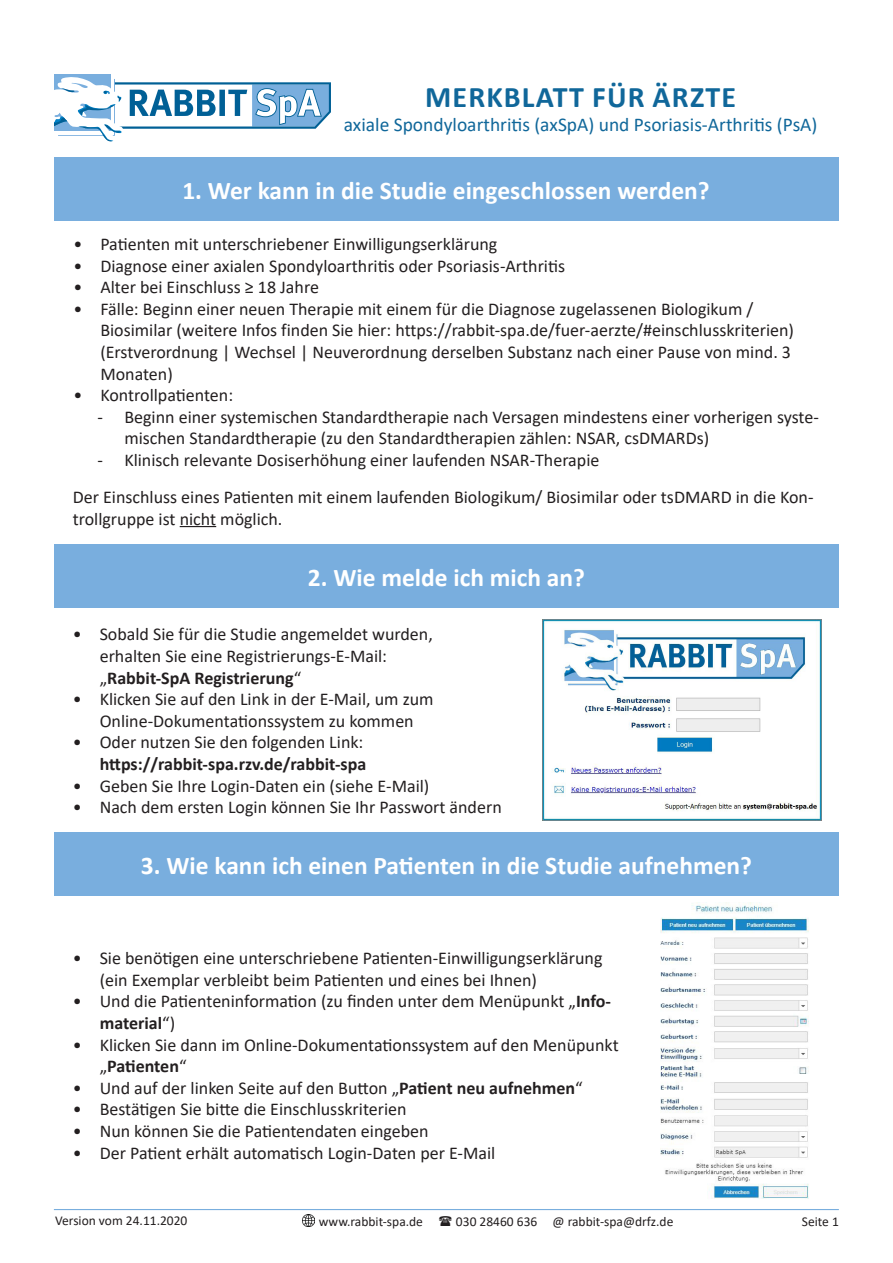
<style>
.page{position:relative;width:893px;height:1263px;background:#fff}
.page>*{position:absolute;margin:0;border:0;box-sizing:border-box;transform-origin:0 0}
.t1{font:700 30px "Calibri";letter-spacing:.04em;color:#10679a}
.t2{font:700 25.5px "Calibri";color:#fff}
.t3{font:19.5px "Calibri";color:#10679a}
.t4{font:18px/21.6px "Calibri";color:#231f20}
.t5{font:700 18px/21.6px "Calibri";color:#231f20;text-align:right}
.t6{font:13.5px "Calibri";color:#231f20}
.s1{font-weight:700}
.s2{font-weight:400}
</style>
<div class="page">
<div style="left:54px;top:157px;width:784px;height:64px;background:#79aede"></div>
<div style="left:54px;top:544px;width:785px;height:64px;background:#79aede"></div>
<div style="left:54px;top:74px;width:57px;height:57px;background:#79aede"></div>
<svg style="left:54px;top:77px;width:277px;height:64px"></svg>
<img style="left:542px;top:620px;width:279px;height:200px">
<div style="left:54px;top:832px;width:785px;height:64px;background:#79aede"></div>
<hr style="left:54px;top:1209px;width:785px;height:1px;background:#79aede">
<img style="left:660px;top:902px;width:149px;height:297px">
<hr style="left:180px;top:526px;width:36px;height:1px;background:#231f20">
<svg style="left:302px;top:1215px;width:12px;height:12px"></svg>
<p class="t1" style="left:425px;top:76px;width:313px">MERKBLATT FÜR ÄRZTE</p>
<p class="t3" style="left:344px;top:111px;width:475px">axiale Spondyloarthritis (axSpA) und Psoriasis-Arthritis (PsA)</p>
<p class="t2" style="left:182px;top:172px;width:529px">1. Wer kann in die Studie eingeschlossen werden?</p>
<p class="t4" style="left:73px;top:233px;width:426px">• Patienten mit unterschriebener Einwilligungserklärung</p>
<p class="t4" style="left:73px;top:254px;width:493px">• Diagnose einer axialen Spondyloarthritis oder Psoriasis-Arthritis</p>
<p class="t4" style="left:73px;top:276px;width:247px">• Alter bei Einschluss ≥ 18 Jahre</p>
<p class="t4" style="left:100px;top:297px;width:695px;text-indent:-27px">• Fälle: Beginn einer neuen Therapie mit einem für die Diagnose zugelassenen Biologikum / Biosimilar (weitere Infos finden Sie hier: https://rabbit-spa.de/fuer-aerzte/#einschlusskriterien) (Erstverordnung | Wechsel | Neuverordnung derselben Substanz nach einer Pause von mind. 3<br>Monaten)</p>
<p class="t4" style="left:73px;top:384px;width:161px">• Kontrollpatienten:</p>
<p class="t4" style="left:124px;top:405px;width:696px;text-indent:-27px">- Beginn einer systemischen Standardtherapie nach Versagen mindestens einer vorherigen syste&shy;mischen Standardtherapie (zu den Standardtherapien zählen: NSAR, csDMARDs)</p>
<p class="t4" style="left:97px;top:449px;width:504px">- Klinisch relevante Dosiserhöhung einer laufenden NSAR-Therapie</p>
<p class="t4" style="left:73px;top:486px;width:742px">Der Einschluss eines Patienten mit einem laufenden Biologikum/ Biosimilar oder tsDMARD in die Kon&shy;trollgruppe ist nicht möglich.</p>
<p class="t2" style="left:308px;top:559px;width:279px">2. Wie melde ich mich an?</p>
<p class="t4" style="left:100px;top:623px;width:335px;text-indent:-27px">• Sobald Sie für die Studie angemeldet wurden, erhalten Sie eine Registrierungs-E-Mail: „<span class="s1">Rabbit-SpA Registrierung</span>“</p>
<p class="t4" style="left:73px;top:688px;width:362px;text-align:center">• Klicken Sie auf den Link in der E-Mail, um zum<br>Online-Dokumentationssystem zu kommen</p>
<p class="t5" style="left:73px;top:731px;width:295px"><span class="s2">• Oder nutzen Sie den folgenden Link: </span>https://rabbit-spa.rzv.de/rabbit-spa</p>
<p class="t4" style="left:73px;top:774px;width:358px">• Geben Sie Ihre Login-Daten ein (siehe E-Mail)</p>
<p class="t4" style="left:73px;top:796px;width:431px">• Nach dem ersten Login können Sie Ihr Passwort ändern</p>
<p class="t2" style="left:141px;top:847px;width:613px">3. Wie kann ich einen Patienten in die Studie aufnehmen?</p>
<p class="t4" style="left:100px;top:947px;width:504px;text-indent:-27px">• Sie benötigen eine unterschriebene Patienten-Einwilligungserklärung (ein Exemplar verbleibt beim Patienten und eines bei Ihnen)</p>
<p class="t4" style="left:100px;top:990px;width:513px;text-indent:-27px">• Und die Patienteninformation (zu finden unter dem Menüpunkt „<span class="s1">Info&shy;material</span>“)</p>
<p class="t4" style="left:100px;top:1033px;width:520px;text-indent:-27px">• Klicken Sie dann im Online-Dokumentationssystem auf den Menüpunkt „<span class="s1">Patienten</span>“</p>
<p class="t4" style="left:73px;top:1076px;width:511px">• Und auf der linken Seite auf den Button „<span class="s1">Patient neu aufnehmen</span>“</p>
<p class="t4" style="left:73px;top:1098px;width:335px">• Bestätigen Sie bitte die Einschlusskriterien</p>
<p class="t4" style="left:73px;top:1120px;width:357px">• Nun können Sie die Patientendaten eingeben</p>
<p class="t4" style="left:73px;top:1141px;width:424px">• Der Patient erhält automatisch Login-Daten per E-Mail</p>
<p class="t6" style="left:55px;top:1211px;width:134px">Version vom 24.11.2020</p>
<p class="t6" style="left:319px;top:1212px;width:106px">www.rabbit-spa.de</p>
<p class="t6" style="left:456px;top:1212px;width:219px">030 28460 636 @ rabbit-spa@drfz.de</p>
<p class="t6" style="left:802px;top:1212px;width:39px">Seite 1</p>
</div>
